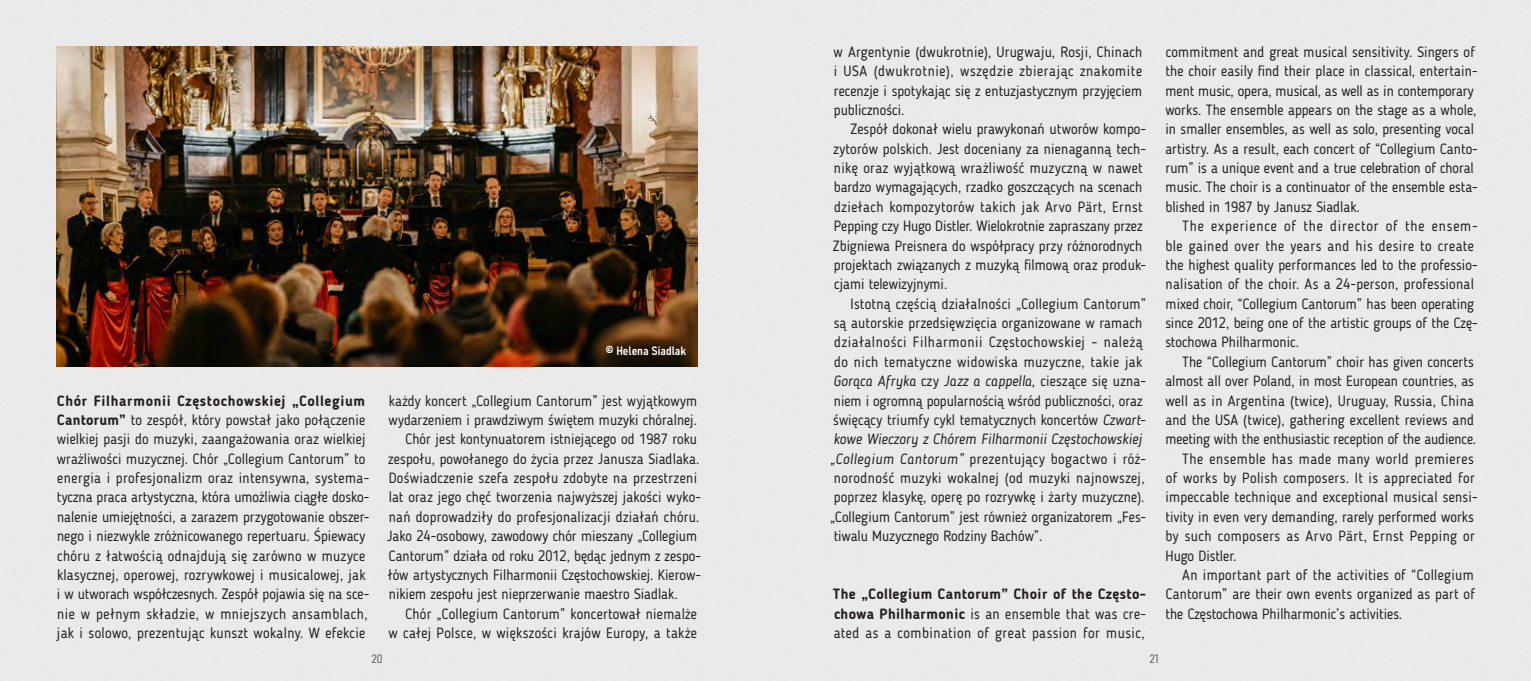
<style>
.page{position:relative;width:1531px;height:681px;background:#fff}
.page>*{position:absolute;margin:0;border:0;box-sizing:border-box;transform-origin:0 0}
.Booklet_PL{font:14.8px/19.4px "Blogger Sans";letter-spacing:.005em;color:#231f20;scale:.96 1}
.Booklet_PL-2{font:14.8px/19.4px "Blogger Sans";letter-spacing:.025em;color:#231f20;scale:.96 1}
.t1{font:12px "Bahnschrift";color:#fff}
.t2{font:12px "Bahnschrift";color:#57585a}
.s1{font-weight:700}
.s2{font-style:italic}
</style>
<div class="page">
<div style="left:0;top:0;width:1531px;height:680px;background:#e9e9e9"></div>
<img style="left:57px;top:46px;width:640px;height:320px">
<p class="t1" style="left:606px;top:342px;width:82px">© Helena Siadlak</p>
<p class="Booklet_PL" style="left:57px;top:390px;width:327px"><span class="s1">Chór Filharmonii Częstochowskiej „Collegium Cantorum”</span> to zespół, który powstał jako połączenie wielkiej pasji do muzyki, zaangażowania oraz wielkiej wrażliwości muzycznej. Chór „Collegium Cantorum” to energia i profesjonalizm oraz intensywna, systema&shy;tyczna praca artystyczna, która umożliwia ciągłe dosko&shy;nalenie umiejętności, a zarazem przygotowanie obszer&shy;nego i niezwykle zróżnicowanego repertuaru. Śpiewacy chóru z łatwością odnajdują się zarówno w muzyce klasycznej, operowej, rozrywkowej i musicalowej, jak i w utworach współczesnych. Zespół pojawia się na sce&shy;nie w pełnym składzie, w mniejszych ansamblach, jak i solowo, prezentując kunszt wokalny. W efekcie</p>
<p class="Booklet_PL" style="left:388px;top:390px;width:323px">każdy koncert „Collegium Cantorum” jest wyjątkowym wydarzeniem i prawdziwym świętem muzyki chóralnej.</p>
<p class="Booklet_PL" style="left:387px;top:429px;width:329px;text-indent:18px">Chór jest kontynuatorem istniejącego od 1987 roku zespołu, powołanego do życia przez Janusza Siadlaka.<br>Doświadczenie szefa zespołu zdobyte na przestrzeni lat oraz jego chęć tworzenia najwyższej jakości wyko&shy;nań doprowadziły do profesjonalizacji działań chóru.<br>Jako 24-osobowy, zawodowy chór mieszany „Collegium Cantorum” działa od roku 2012, będąc jednym z zespo&shy;łów artystycznych Filharmonii Częstochowskiej. Kierow&shy;nikiem zespołu jest nieprzerwanie maestro Siadlak.</p>
<p class="Booklet_PL" style="left:388px;top:603px;width:323px;text-align:right">Chór „Collegium Cantorum” koncertował niemalże<br>w całej Polsce, w większości krajów Europy, a także</p>
<p class="Booklet_PL" style="left:833px;top:42px;width:323px;text-align:justify">w Argentynie (dwukrotnie), Urugwaju, Rosji, Chinach i USA (dwukrotnie), wszędzie zbierając znakomite recenzje i spotykając się z entuzjastycznym przyjęciem publiczności.</p>
<p class="Booklet_PL" style="left:833px;top:119px;width:328px;text-indent:18px">Zespół dokonał wielu prawykonań utworów kompo&shy;zytorów polskich. Jest doceniany za nienaganną tech&shy;nikę oraz wyjątkową wrażliwość muzyczną w nawet bardzo wymagających, rzadko goszczących na scenach dziełach kompozytorów takich jak Arvo Pärt, Ernst Pepping czy Hugo Distler. Wielokrotnie zapraszany przez Zbigniewa Preisnera do współpracy przy różnorodnych projektach związanych z muzyką filmową oraz produk&shy;cjami telewizyjnymi.</p>
<p class="Booklet_PL" style="left:830px;top:294px;width:331px;text-indent:20px">Istotną częścią działalności „Collegium Cantorum” są autorskie przedsięwzięcia organizowane w ramach działalności Filharmonii Częstochowskiej – należą do nich tematyczne widowiska muzyczne, takie jak <span class="s2">Gorąca Afryka</span> czy <span class="s2">Jazz a cappella,</span> cieszące się uzna&shy;niem i ogromną popularnością wśród publiczności, oraz święcący triumfy cykl tematycznych koncertów <span class="s2">Czwart&shy;kowe Wieczory z Chórem Filharmonii Częstochowskiej „Collegium Cantorum”</span> prezentujący bogactwo i róż&shy;norodność muzyki wokalnej (od muzyki najnowszej, poprzez klasykę, operę po rozrywkę i żarty muzyczne). „Collegium Cantorum” jest również organizatorem „Fes&shy;tiwalu Muzycznego Rodziny Bachów”.</p>
<p class="Booklet_PL" style="left:833px;top:584px;width:328px;text-align:justify"><span class="s1">The „Collegium Cantorum” Choir of the Często&shy;chowa Philharmonic</span> is an ensemble that was cre&shy;ated as a combination of great passion for music,</p>
<p class="t2" style="left:371px;top:649px;width:13px">20</p>
<p class="t2" style="left:1149px;top:649px;width:11px">21</p>
<p class="Booklet_PL" style="left:1165px;top:42px;width:327px">commitment and great musical sensitivity. Singers of the choir easily find their place in classical, entertain&shy;ment music, opera, musical, as well as in contemporary works. The ensemble appears on the stage as a whole, in smaller ensembles, as well as solo, presenting vocal artistry. As a result, each concert of “Collegium Canto&shy;rum” is a unique event and a true celebration of choral music. The choir is a continuator of the ensemble esta&shy;blished in 1987 by Janusz Siadlak.</p>
<p class="Booklet_PL" style="left:1165px;top:216px;width:327px;text-indent:17px">The experience of the director of the ensem&shy;ble gained over the years and his desire to create the highest quality performances led to the professio&shy;nalisation of the choir. As a 24-person, professional mixed choir, “Collegium Cantorum” has been operating since 2012, being one of the artistic groups of the Czę&shy;stochowa Philharmonic.</p>
<p class="Booklet_PL" style="left:1165px;top:352px;width:325px;text-indent:17px">The “Collegium Cantorum” choir has given concerts almost all over Poland, in most European countries, as well as in Argentina (twice), Uruguay, Russia, China and the USA (twice), gathering excellent reviews and meeting with the enthusiastic reception of the audience.</p>
<p class="Booklet_PL-2" style="left:1165px;top:448px;width:327px;text-indent:17px">The ensemble has made many world premieres of works by Polish composers. It is appreciated for impeccable technique and exceptional musical sensi&shy;tivity in even very demanding, rarely performed works by such composers as Arvo Pärt, Ernst Pepping or Hugo Distler.</p>
<p class="Booklet_PL" style="left:1165px;top:565px;width:324px;text-align:justify;text-indent:17px">An important part of the activities of “Collegium Cantorum” are their own events organized as part of the Częstochowa Philharmonic’s activities.</p>
</div>
